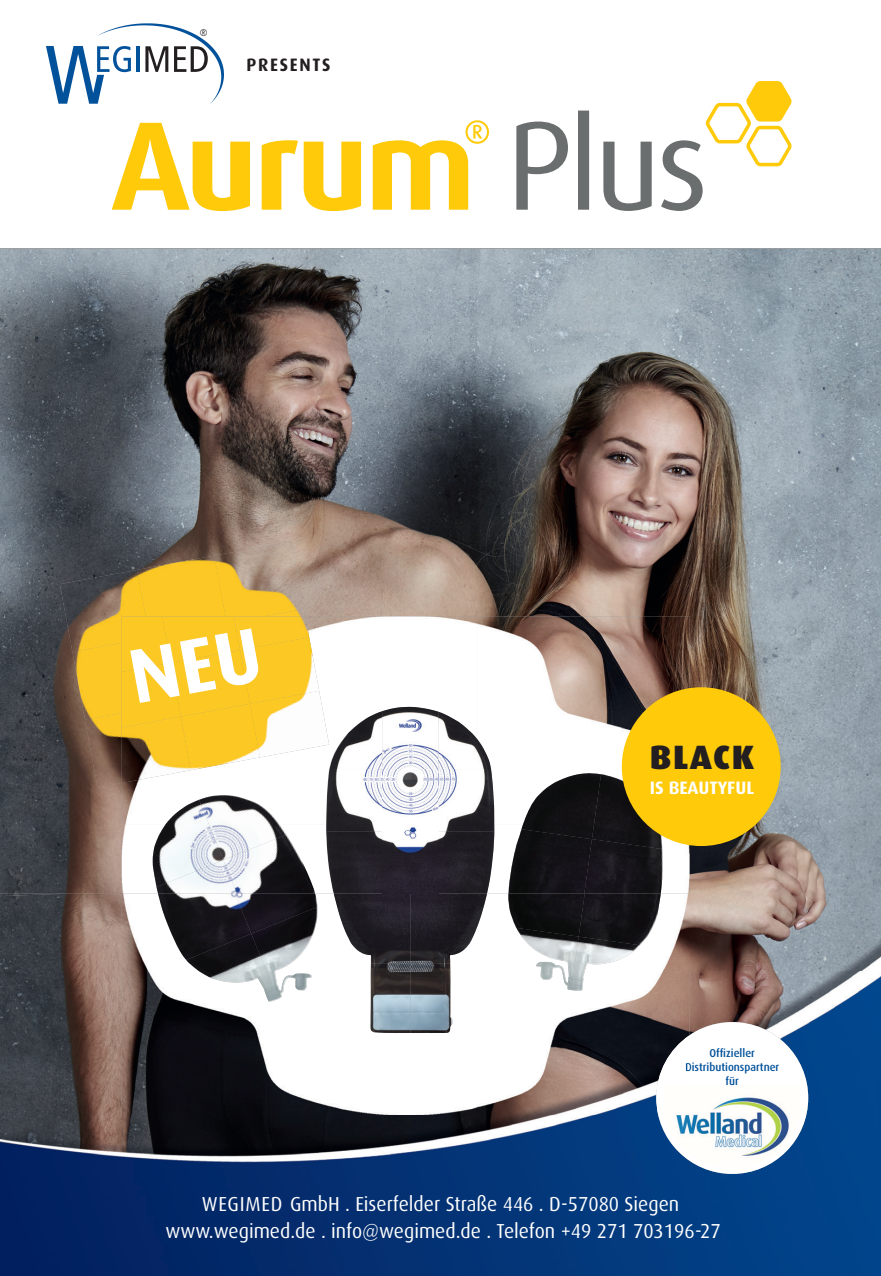
<style>
.page{position:relative;width:881px;height:1276px;background:#fff}
.page>*{position:absolute;margin:0;border:0;box-sizing:border-box;transform-origin:0 0}
.t1{font:900 33.75px "Dax";letter-spacing:.05em;color:#231f20}
.t2{font:20.25px/27px "Dax";color:#fff;text-align:center;scale:.96 1}
.t3{font:700 18px "Dax";color:#fff}
.t4{font:700 18px "Dax";letter-spacing:.1em;color:#231f20;scale:.96 1}
.t5{font:500 11.47px/14px "Dax";color:#01519b;text-align:center;scale:.96 1}
.t6{font:500 9.9px "Dax";color:#231f20;scale:.96 1}
</style>
<div class="page">
<svg style="left:122px;top:893px;width:567px;height:222px"></svg>
<img style="left:0;top:249px;width:880px;height:644px">
<svg style="left:112px;top:120px;width:377px;height:91px"></svg>
<svg style="left:516px;top:81px;width:275px;height:130px"></svg>
<img style="left:0;top:1046px;width:320px;height:230px">
<img style="left:320px;top:1115px;width:320px;height:161px">
<img style="left:640px;top:969px;width:240px;height:307px">
<img style="left:0;top:893px;width:122px;height:154px">
<img style="left:689px;top:893px;width:191px;height:77px">
<img style="left:476px;top:616px;width:213px;height:208px">
<img style="left:309px;top:616px;width:167px;height:95px">
<img style="left:122px;top:757px;width:207px;height:67px">
<img style="left:662px;top:836px;width:27px;height:57px">
<img style="left:494px;top:824px;width:27px;height:69px">
<img style="left:286px;top:824px;width:40px;height:69px">
<img style="left:122px;top:824px;width:34px;height:69px">
<img style="left:278px;top:933px;width:39px;height:67px">
<img style="left:536px;top:936px;width:124px;height:54px">
<svg style="left:656px;top:1022px;width:151px;height:152px"></svg>
<img style="left:329px;top:711px;width:53px;height:58px">
<img style="left:382px;top:707px;width:56px;height:62px">
<img style="left:438px;top:711px;width:53px;height:58px">
<img style="left:326px;top:769px;width:168px;height:124px">
<img style="left:333px;top:893px;width:154px;height:70px">
<img style="left:370px;top:963px;width:82px;height:70px">
<img style="left:153px;top:799px;width:46px;height:88px">
<img style="left:199px;top:795px;width:87px;height:65px">
<img style="left:156px;top:860px;width:67px;height:33px">
<img style="left:223px;top:834px;width:92px;height:59px">
<img style="left:158px;top:893px;width:77px;height:67px">
<img style="left:235px;top:893px;width:82px;height:40px">
<img style="left:186px;top:933px;width:92px;height:68px">
<img style="left:251px;top:933px;width:61px;height:66px">
<img style="left:521px;top:773px;width:80px;height:56px">
<img style="left:591px;top:774px;width:71px;height:65px">
<img style="left:508px;top:829px;width:83px;height:64px">
<img style="left:584px;top:839px;width:78px;height:54px">
<img style="left:508px;top:893px;width:70px;height:43px">
<img style="left:578px;top:893px;width:82px;height:52px">
<img style="left:519px;top:934px;width:49px;height:48px">
<img style="left:571px;top:936px;width:68px;height:54px">
<img style="left:60px;top:570px;width:77px;height:82px">
<img style="left:137px;top:555px;width:77px;height:61px">
<img style="left:214px;top:541px;width:90px;height:75px">
<img style="left:72px;top:643px;width:50px;height:77px">
<img style="left:263px;top:609px;width:42px;height:7px">
<img style="left:85px;top:713px;width:37px;height:74px">
<img style="left:122px;top:616px;width:40px;height:47px">
<img style="left:162px;top:616px;width:72px;height:12px">
<img style="left:234px;top:616px;width:75px;height:21px">
<img style="left:122px;top:663px;width:49px;height:53px">
<img style="left:171px;top:703px;width:10px;height:13px">
<img style="left:261px;top:637px;width:58px;height:54px">
<img style="left:122px;top:716px;width:69px;height:67px">
<img style="left:181px;top:703px;width:79px;height:67px">
<img style="left:250px;top:691px;width:79px;height:66px">
<svg style="left:46px;top:23px;width:178px;height:81px"></svg>
<div style="left:621px;top:687px;width:159px;height:159px;background:#feca0a;border-radius:50%"></div>
<div style="left:130px;top:628px;width:131px;height:75px;background:#fcc824"></div>
<p class="t6" style="left:200px;top:27px;width:10px">®</p>
<p class="t4" style="left:246px;top:55px;width:89px">PRESENTS</p>
<h1 class="t1" style="left:649px;top:738px;width:106px">BLACK</h1>
<p class="t3" style="left:649px;top:777px;width:106px">IS BEAUTYFUL</p>
<p class="t5" style="left:684px;top:1046px;width:100px">Offizieller<br>Distributionspartner für</p>
<p class="t2" style="left:165px;top:1190px;width:579px">WEGIMED GmbH . Eiserfelder Straße 446 . D-57080 Siegen www.wegimed.de . info@wegimed.de . Telefon +49 271 703196-27</p>
</div>
